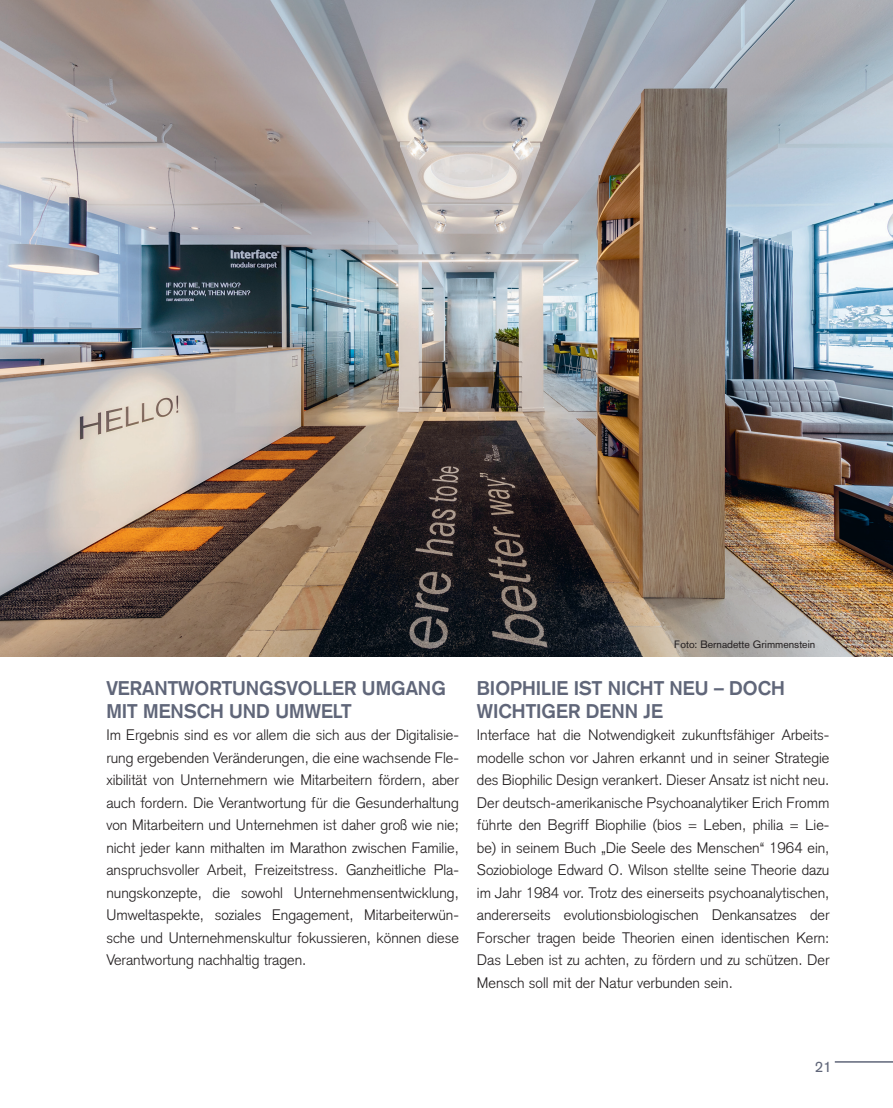
<style>
.page{position:relative;width:893px;height:1108px;background:#fff}
.page>*{position:absolute;margin:0;border:0;box-sizing:border-box;transform-origin:0 0}
.t1{font:700 19.5px/22.5px "Akzidenz Grotesk";color:#606679}
.t2{font:300 15px/22.5px "Akzidenz Grotesk";color:#231f20;text-align:justify}
.t3{font:15px "Akzidenz Grotesk";color:#606679}
.t4{font:10.5px "Akzidenz Grotesk";color:#231f20}
</style>
<div class="page">
<img style="left:0;top:1px;width:893px;height:655px">
<hr style="left:834px;top:1060px;width:59px;height:2px;background:#606679">
<h1 class="t1" style="left:106px;top:678px;width:341px">VERANTWORTUNGSVOLLER UMGANG<br>MIT MENSCH UND UMWELT</h1>
<p class="t2" style="left:106px;top:725px;width:354px">Im Ergebnis sind es vor allem die sich aus der Digitalisie&shy;rung ergebenden Veränderungen, die eine wachsende Fle&shy;xibilität von Unternehmern wie Mitarbeitern fördern, aber auch fordern. Die Verantwortung für die Gesunderhaltung von Mitarbeitern und Unternehmen ist daher groß wie nie; nicht jeder kann mithalten im Marathon zwischen Familie, anspruchsvoller Arbeit, Freizeitstress. Ganzheitliche Pla&shy;nungskonzepte, die sowohl Unternehmensentwicklung, Umweltaspekte, soziales Engagement, Mitarbeiterwün&shy;sche und Unternehmenskultur fokussieren, können diese Verantwortung nachhaltig tragen.</p>
<p class="t4" style="left:674px;top:640px;width:143px">Foto: Bernadette Grimmenstein</p>
<h1 class="t1" style="left:477px;top:678px;width:309px">BIOPHILIE IST NICHT NEU – DOCH<br>WICHTIGER DENN JE</h1>
<p class="t2" style="left:477px;top:725px;width:354px">Interface hat die Notwendigkeit zukunftsfähiger Arbeits&shy;modelle schon vor Jahren erkannt und in seiner Strategie des Biophilic Design verankert. Dieser Ansatz ist nicht neu.<br>Der deutsch-amerikanische Psychoanalytiker Erich Fromm führte den Begriff Biophilie (bios = Leben, philia = Lie&shy;be) in seinem Buch „Die Seele des Menschen“ 1964 ein, Soziobiologe Edward O. Wilson stellte seine Theorie dazu im Jahr 1984 vor. Trotz des einerseits psychoanalytischen, andererseits evolutionsbiologischen Denkansatzes der Forscher tragen beide Theorien einen identischen Kern:<br>Das Leben ist zu achten, zu fördern und zu schützen. Der Mensch soll mit der Natur verbunden sein.</p>
<p class="t3" style="left:815px;top:1060px;width:18px">21</p>
</div>
